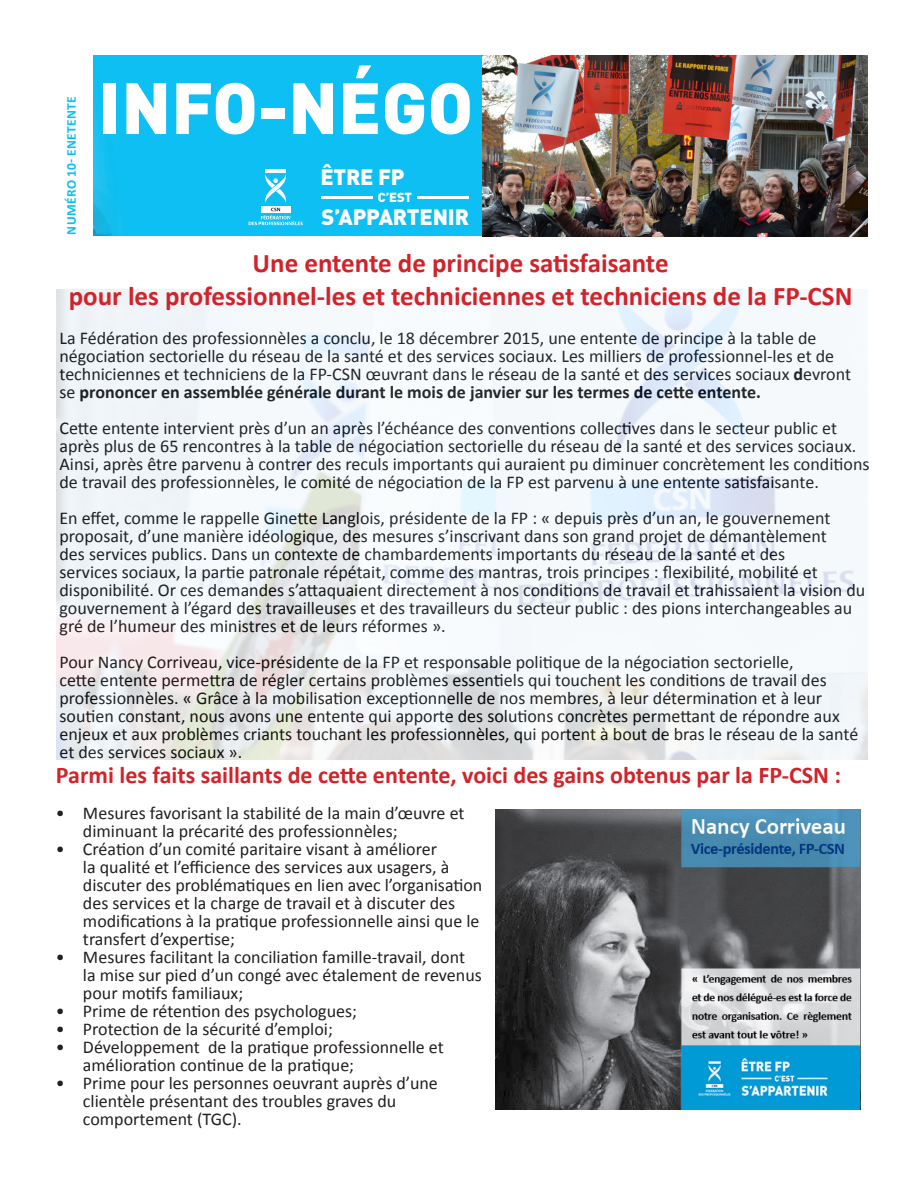
<style>
.page{position:relative;width:918px;height:1188px;background:#fff}
.page>*{position:absolute;margin:0;border:0;box-sizing:border-box;transform-origin:0 0}
.t1{font:900 71.25px "DIN";color:#fff}
.t2{font:700 27px "Calibri";color:#d1232a}
.t3{font:700 24px "Calibri";color:#d1232a}
.t4{font:900 21.9px "DIN";letter-spacing:-.01em;color:#fff}
.t5{font:18px/18px "Calibri";color:#000}
.t6{font:18px/18px "Calibri";color:#231f20}
.t7{font:700 13.5px "Calibri";letter-spacing:.03em;color:#0dbff2}
.t8{font:900 13.05px "DIN";color:#fff}
.s1{font-weight:700}
</style>
<div class="page">
<img style="left:94px;top:55px;width:773px;height:181px">
<hr style="left:265px;top:169px;width:21px;height:4px;background:#fff">
<svg style="left:249px;top:173px;width:54px;height:52px;background:#3acaf3"></svg>
<hr style="left:322px;top:196px;width:51px;height:2px;background:#fff">
<hr style="left:417px;top:196px;width:51px;height:2px;background:#fff">
<img style="left:56px;top:290px;width:811px;height:470px">
<img style="left:495px;top:809px;width:365px;height:300px">
<p class="t7" style="left:63px;top:235px;width:140px;rotate:-90deg">NUMÉRO 10- ENETENTE</p>
<p class="t1" style="left:99px;top:61px;width:376px">INFO-NÉGO</p>
<p class="t4" style="left:320px;top:163px;width:86px">ÊTRE FP</p>
<p class="t8" style="left:378px;top:189px;width:36px">C’EST</p>
<p class="t4" style="left:322px;top:203px;width:149px">S’APPARTENIR</p>
<p class="t2" style="left:253px;top:246px;width:417px">Une entente de principe satisfaisante</p>
<p class="t2" style="left:69px;top:279px;width:785px">pour les professionnel-les et techniciennes et techniciens de la FP-CSN</p>
<p class="t5" style="left:60px;top:329px;width:793px">La Fédération des professionnèles a conclu, le 18 décembrer 2015, une entente de principe à la table de négociation sectorielle du réseau de la santé et des services sociaux. Les milliers de professionnel-les et de techniciennes et techniciens de la FP-CSN œuvrant dans le réseau de la santé et des services sociaux <span class="s1">d</span>evront se <span class="s1">prononcer en assemblée générale durant le mois de janvier sur les termes de cette entente.</span></p>
<p class="t5" style="left:60px;top:419px;width:811px">Cette entente intervient près d’un an après l’échéance des conventions collectives dans le secteur public et après plus de 65 rencontres à la table de négociation sectorielle du réseau de la santé et des services sociaux.<br>Ainsi, après être parvenu à contrer des reculs importants qui auraient pu diminuer concrètement les conditions de travail des professionnèles, le comité de négociation de la FP est parvenu à une entente satisfaisante.</p>
<p class="t5" style="left:60px;top:509px;width:807px">En effet, comme le rappelle Ginette Langlois, présidente de la FP : « depuis près d’un an, le gouvernement proposait, d’une manière idéologique, des mesures s’inscrivant dans son grand projet de démantèlement<br>des services publics. Dans un contexte de chambardements importants du réseau de la santé et des<br>services sociaux, la partie patronale répétait, comme des mantras, trois principes : flexibilité, mobilité et disponibilité. Or ces demandes s’attaquaient directement à nos conditions de travail et trahissaient la vision du gouvernement à l’égard des travailleuses et des travailleurs du secteur public : des pions interchangeables au gré de l’humeur des ministres et de leurs réformes ».</p>
<p class="t5" style="left:60px;top:653px;width:800px">Pour Nancy Corriveau, vice-présidente de la FP et responsable politique de la négociation sectorielle,<br>cette entente permettra de régler certains problèmes essentiels qui touchent les conditions de travail des professionnèles. « Grâce à la mobilisation exceptionnelle de nos membres, à leur détermination et à leur soutien constant, nous avons une entente qui apporte des solutions concrètes permettant de répondre aux enjeux et aux problèmes criants touchant les professionnèles, qui portent à bout de bras le réseau de la santé et des services sociaux ».</p>
<p class="t3" style="left:56px;top:760px;width:787px">Parmi les faits saillants de cette entente, voici des gains obtenus par la FP-CSN :</p>
<p class="t6" style="left:83px;top:805px;width:383px;text-indent:-27px">• Mesures favorisant la stabilité de la main d’œuvre et diminuant la précarité des professionnèles;</p>
<p class="t6" style="left:83px;top:841px;width:401px;text-indent:-27px">• Création d’un comité paritaire visant à améliorer<br>la qualité et l’efficience des services aux usagers, à discuter des problématiques en lien avec l’organisation des services et la charge de travail et à discuter des modifications à la pratique professionnelle ainsi que le transfert d’expertise;</p>
<p class="t6" style="left:83px;top:949px;width:400px;text-indent:-27px">• Mesures facilitant la conciliation famille-travail, dont la mise sur pied d’un congé avec étalement de revenus pour motifs familiaux;</p>
<p class="t6" style="left:56px;top:1003px;width:303px">• Prime de rétention des psychologues;</p>
<p class="t6" style="left:56px;top:1021px;width:278px">• Protection de la sécurité d’emploi;</p>
<p class="t6" style="left:83px;top:1039px;width:362px;text-indent:-27px">• Développement de la pratique professionnelle et amélioration continue de la pratique;</p>
<p class="t6" style="left:83px;top:1075px;width:356px;text-indent:-27px">• Prime pour les personnes oeuvrant auprès d’une clientèle présentant des troubles graves du comportement (TGC).</p>
</div>
